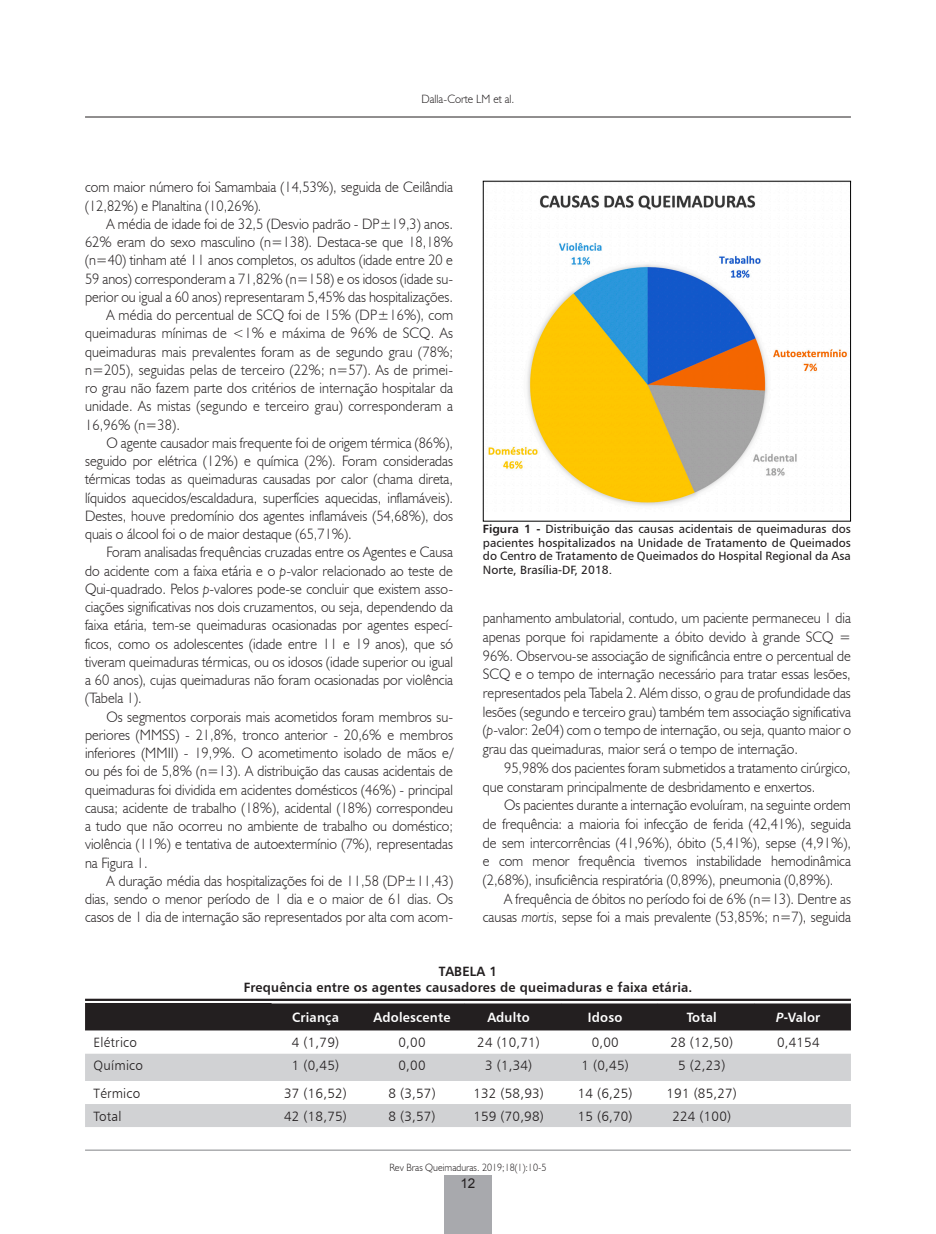
<style>
.page{position:relative;width:936px;height:1234px;background:#fff}
.page>*{position:absolute;margin:0;border:0;box-sizing:border-box;transform-origin:0 0}
.t1{font:300 15px "Humanist 521 BT";color:#231f20;scale:.95 1}
.t2{font:13.5px "Humanist 777 BT Light B";letter-spacing:.015em;color:#231f20}
.t3{font:13.5px/16.5px "Humanist 777 BT Bold B";letter-spacing:.015em;color:#231f20;text-align:center;scale:.95 1}
.t4{font:13.5px "Humanist 777 BT Bold B";letter-spacing:.015em;color:#fff;scale:.95 1}
.t5{font:13.5px "Arial";color:#231f20}
.t6{font:12px/13.5px "Humanist 777 BT Roman B";color:#231f20;text-align:justify}
.t7{font:300 12px "Humanist 521 BT";color:#231f20;scale:.95 1}
.t8{font:300 10.5px "Humanist 521 BT";color:#231f20;scale:.95 1}
.s1{font-style:italic}
.s2{font-family:"Humanist 777 BT Bold B"}
.s3{font-family:"Humanist 777 BT Bold Italic B"}
</style>
<div class="page">
<hr style="left:85px;top:117px;width:765px;height:1px;background:#231f20">
<hr style="left:85px;top:1149px;width:765px;height:1px;background:#828487">
<div style="left:444px;top:1175px;width:47px;height:58px;background:#a8a9ad"></div>
<hr style="left:85px;top:998px;width:765px;height:2px;background:#231f20">
<div style="left:85px;top:1003px;width:765px;height:27px;background:#231f20"></div>
<svg style="left:85px;top:1030px;width:765px;height:1px"></svg>
<svg style="left:85px;top:1053px;width:765px;height:73px;fill:#d1d2d4"></svg>
<img style="left:488px;top:181px;width:363px;height:330px">
<p class="t7" style="left:421px;top:91px;width:99px">Dalla-Corte LM et al.</p>
<p class="t1" style="left:85px;top:178px;width:389px">com maior número foi Samambaia (14,53%), seguida de Ceilândia</p>
<p class="t1" style="left:85px;top:196px;width:187px">(12,82%) e Planaltina (10,26%).</p>
<p class="t1" style="left:106px;top:214px;width:366px">A média de idade foi de 32,5 (Desvio padrão - DP±19,3) anos.</p>
<p class="t1" style="left:85px;top:232px;width:389px">62% eram do sexo masculino (n=138). Destaca-se que 18,18%</p>
<p class="t1" style="left:85px;top:251px;width:389px">(n=40) tinham até 11 anos completos, os adultos (idade entre 20 e</p>
<p class="t1" style="left:85px;top:269px;width:389px">59 anos) corresponderam a 71,82% (n=158) e os idosos (idade su-</p>
<p class="t1" style="left:85px;top:287px;width:389px">perior ou igual a 60 anos) representaram 5,45% das hospitalizações.</p>
<p class="t1" style="left:106px;top:305px;width:366px">A média do percentual de SCQ foi de 15% (DP±16%), com</p>
<p class="t1" style="left:85px;top:324px;width:389px">queimaduras mínimas de &lt;1% e máxima de 96% de SCQ. As</p>
<p class="t1" style="left:85px;top:342px;width:389px">queimaduras mais prevalentes foram as de segundo grau (78%;</p>
<p class="t1" style="left:85px;top:360px;width:389px">n=205), seguidas pelas de terceiro (22%; n=57). As de primei-</p>
<p class="t1" style="left:85px;top:378px;width:389px">ro grau não fazem parte dos critérios de internação hospitalar da</p>
<p class="t1" style="left:85px;top:397px;width:389px">unidade. As mistas (segundo e terceiro grau) corresponderam a</p>
<p class="t1" style="left:85px;top:415px;width:101px">16,96% (n=38).</p>
<p class="t1" style="left:106px;top:433px;width:366px">O agente causador mais frequente foi de origem térmica (86%),</p>
<p class="t1" style="left:85px;top:451px;width:389px">seguido por elétrica (12%) e química (2%). Foram consideradas</p>
<p class="t1" style="left:85px;top:470px;width:389px">térmicas todas as queimaduras causadas por calor (chama direta,</p>
<p class="t1" style="left:85px;top:488px;width:389px">líquidos aquecidos/escaldadura, superfícies aquecidas, inflamáveis).</p>
<p class="t1" style="left:85px;top:506px;width:389px">Destes, houve predomínio dos agentes inflamáveis (54,68%), dos</p>
<p class="t1" style="left:85px;top:524px;width:282px">quais o álcool foi o de maior destaque (65,71%).</p>
<p class="t1" style="left:106px;top:543px;width:366px">Foram analisadas frequências cruzadas entre os Agentes e Causa</p>
<p class="t1" style="left:85px;top:561px;width:389px">do acidente com a faixa etária e o <span class="s1">p</span>-valor relacionado ao teste de</p>
<p class="t1" style="left:85px;top:579px;width:389px">Qui-quadrado. Pelos <span class="s1">p</span>-valores pode-se concluir que existem asso-</p>
<p class="t1" style="left:85px;top:597px;width:389px">ciações significativas nos dois cruzamentos, ou seja, dependendo da</p>
<p class="t1" style="left:85px;top:616px;width:389px">faixa etária, tem-se queimaduras ocasionadas por agentes especí-</p>
<p class="t1" style="left:85px;top:634px;width:389px">ficos, como os adolescentes (idade entre 11 e 19 anos), que só</p>
<p class="t1" style="left:85px;top:652px;width:389px">tiveram queimaduras térmicas, ou os idosos (idade superior ou igual</p>
<p class="t1" style="left:85px;top:670px;width:389px">a 60 anos), cujas queimaduras não foram ocasionadas por violência</p>
<p class="t1" style="left:85px;top:688px;width:61px">(Tabela 1).</p>
<p class="t1" style="left:106px;top:707px;width:366px">Os segmentos corporais mais acometidos foram membros su-</p>
<p class="t1" style="left:85px;top:725px;width:389px">periores (MMSS) - 21,8%, tronco anterior - 20,6% e membros</p>
<p class="t1" style="left:85px;top:743px;width:389px">inferiores (MMII) - 19,9%. O acometimento isolado de mãos e/</p>
<p class="t1" style="left:85px;top:761px;width:389px">ou pés foi de 5,8% (n=13). A distribuição das causas acidentais de</p>
<p class="t1" style="left:85px;top:780px;width:389px">queimaduras foi dividida em acidentes domésticos (46%) - principal</p>
<p class="t1" style="left:85px;top:798px;width:389px">causa; acidente de trabalho (18%), acidental (18%) correspondeu</p>
<p class="t1" style="left:85px;top:816px;width:389px">a tudo que não ocorreu no ambiente de trabalho ou doméstico;</p>
<p class="t1" style="left:85px;top:834px;width:389px">violência (11%) e tentativa de autoextermínio (7%), representadas</p>
<p class="t1" style="left:85px;top:853px;width:67px">na Figura 1.</p>
<p class="t1" style="left:106px;top:871px;width:366px">A duração média das hospitalizações foi de 11,58 (DP±11,43)</p>
<p class="t1" style="left:85px;top:889px;width:389px">dias, sendo o menor período de 1 dia e o maior de 61 dias. Os</p>
<p class="t1" style="left:85px;top:907px;width:389px">casos de 1 dia de internação são representados por alta com acom-</p>
<p class="t6" style="left:483px;top:522px;width:369px"><span class="s2">Figura 1 -</span> Distribuição das causas acidentais de queimaduras dos pacientes hospitalizados na Unidade de Tratamento de Queimados do Centro de Tratamento de Queimados do Hospital Regional da Asa Norte, Brasília-DF, 2018.</p>
<p class="t1" style="left:483px;top:609px;width:389px">panhamento ambulatorial, contudo, um paciente permaneceu 1 dia</p>
<p class="t1" style="left:483px;top:627px;width:389px">apenas porque foi rapidamente a óbito devido à grande SCQ =</p>
<p class="t1" style="left:483px;top:646px;width:389px">96%. Observou-se associação de significância entre o percentual de</p>
<p class="t1" style="left:483px;top:665px;width:389px">SCQ e o tempo de internação necessário para tratar essas lesões,</p>
<p class="t1" style="left:483px;top:683px;width:389px">representados pela Tabela 2. Além disso, o grau de profundidade das</p>
<p class="t1" style="left:483px;top:702px;width:389px">lesões (segundo e terceiro grau) também tem associação significativa</p>
<p class="t1" style="left:483px;top:721px;width:389px">(<span class="s1">p</span>-valor: 2e04) com o tempo de internação, ou seja, quanto maior o</p>
<p class="t1" style="left:483px;top:739px;width:333px">grau das queimaduras, maior será o tempo de internação.</p>
<p class="t1" style="left:504px;top:758px;width:366px">95,98% dos pacientes foram submetidos a tratamento cirúrgico,</p>
<p class="t1" style="left:483px;top:777px;width:351px">que constaram principalmente de desbridamento e enxertos.</p>
<p class="t1" style="left:504px;top:795px;width:366px">Os pacientes durante a internação evoluíram, na seguinte ordem</p>
<p class="t1" style="left:483px;top:814px;width:389px">de frequência: a maioria foi infecção de ferida (42,41%), seguida</p>
<p class="t1" style="left:483px;top:833px;width:389px">de sem intercorrências (41,96%), óbito (5,41%), sepse (4,91%),</p>
<p class="t1" style="left:483px;top:851px;width:389px">e com menor frequência tivemos instabilidade hemodinâmica</p>
<p class="t1" style="left:483px;top:870px;width:370px">(2,68%), insuficiência respiratória (0,89%), pneumonia (0,89%).</p>
<p class="t1" style="left:504px;top:889px;width:366px">A frequência de óbitos no período foi de 6% (n=13). Dentre as</p>
<p class="t1" style="left:483px;top:907px;width:389px">causas <span class="s1">mortis</span>, sepse foi a mais prevalente (53,85%; n=7), seguida</p>
<p class="t3" style="left:244px;top:962px;width:473px">TABELA 1<br>Frequência entre os agentes causadores de queimaduras e faixa etária.</p>
<p class="t4" style="left:292px;top:1008px;width:51px">Criança</p>
<p class="t4" style="left:373px;top:1008px;width:82px">Adolescente</p>
<p class="t4" style="left:487px;top:1008px;width:46px">Adulto</p>
<p class="t4" style="left:588px;top:1008px;width:38px">Idoso</p>
<p class="t4" style="left:686px;top:1008px;width:33px">Total</p>
<p class="t4" style="left:776px;top:1008px;width:48px"><span class="s3">P</span>-Valor</p>
<p class="t2" style="left:94px;top:1034px;width:45px">Elétrico</p>
<p class="t2" style="left:292px;top:1034px;width:49px">4 (1,79)</p>
<p class="t2" style="left:398px;top:1034px;width:29px">0,00</p>
<p class="t2" style="left:477px;top:1034px;width:64px">24 (10,71)</p>
<p class="t2" style="left:591px;top:1034px;width:29px">0,00</p>
<p class="t2" style="left:670px;top:1034px;width:64px">28 (12,50)</p>
<p class="t2" style="left:777px;top:1034px;width:44px">0,4154</p>
<p class="t2" style="left:94px;top:1057px;width:51px">Químico</p>
<p class="t2" style="left:292px;top:1057px;width:49px">1 (0,45)</p>
<p class="t2" style="left:398px;top:1057px;width:29px">0,00</p>
<p class="t2" style="left:485px;top:1057px;width:49px">3 (1,34)</p>
<p class="t2" style="left:581px;top:1057px;width:49px">1 (0,45)</p>
<p class="t2" style="left:678px;top:1057px;width:49px">5 (2,23)</p>
<p class="t2" style="left:94px;top:1084px;width:48px">Térmico</p>
<p class="t2" style="left:284px;top:1084px;width:64px">37 (16,52)</p>
<p class="t2" style="left:388px;top:1084px;width:49px">8 (3,57)</p>
<p class="t2" style="left:473px;top:1084px;width:72px">132 (58,93)</p>
<p class="t2" style="left:577px;top:1084px;width:56px">14 (6,25)</p>
<p class="t2" style="left:666px;top:1084px;width:72px">191 (85,27)</p>
<p class="t2" style="left:94px;top:1107px;width:29px">Total</p>
<p class="t2" style="left:284px;top:1107px;width:64px">42 (18,75)</p>
<p class="t2" style="left:388px;top:1107px;width:49px">8 (3,57)</p>
<p class="t2" style="left:473px;top:1107px;width:72px">159 (70,98)</p>
<p class="t2" style="left:577px;top:1107px;width:56px">15 (6,70)</p>
<p class="t2" style="left:672px;top:1107px;width:60px">224 (100)</p>
<p class="t8" style="left:389px;top:1160px;width:167px">Rev Bras Queimaduras. 2019;18(1):10-5</p>
<p class="t5" style="left:460px;top:1174px;width:17px">12</p>
</div>
